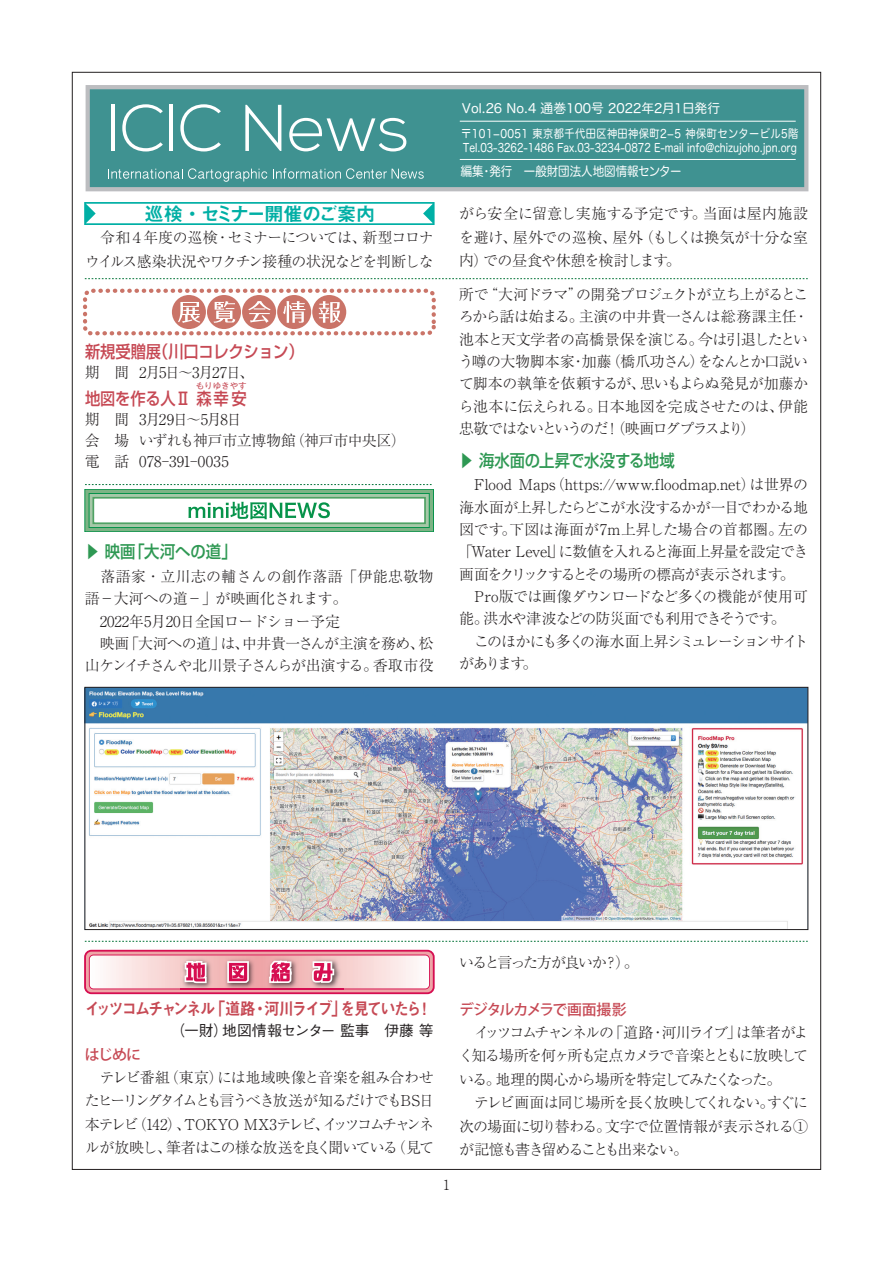
<style>
.page{position:relative;width:893px;height:1263px;background:#fff}
.page>*{position:absolute;margin:0;border:0;box-sizing:border-box;transform-origin:0 0}
.t1{font:19.2px "Midashi Go Pro MB31 90 pv RKSJ H";letter-spacing:-.065em;color:#00afa5}
._20本文{font:16.95px "Midashi Go Pro MB31";letter-spacing:-.13em;color:#c64954;scale:.9 1}
._19本文タイトル{font:500 16.95px "Shin Go Pro";letter-spacing:-.015em;color:#c64954;scale:.9 1}
._19本文タイトル-2{font:500 16.95px "Shin Go Pro";color:#2e9853;scale:.9 1}
._20本文等幅{font:300 14.85px/22.4px "Ryumin Pro";letter-spacing:-.04em;color:#231f20;text-align:justify}
._20本文-2{font:300 14.85px/23.4px "Ryumin Pro";letter-spacing:-.075em;color:#231f20;text-align:justify}
._20本文等幅-2{font:300 14.85px/22.4px "Ryumin Pro";letter-spacing:.02em;color:#231f20}
._20本文等幅-3{font:300 14.85px/22.4px "Ryumin Pro";letter-spacing:-.115em;color:#231f20}
._20本文-3{font:300 14.85px "Ryumin Pro";letter-spacing:-.04em;color:#231f20}
._20本文等幅-4{font:300 14.85px "Ryumin Pro";letter-spacing:-.02em;color:#231f20}
._20本文-4{font:500 14.85px "Gothic BBB Pro";letter-spacing:-.02em;color:#231f20}
._20本文-5{font:500 14.85px "Koz Go Pr 6 N";letter-spacing:-.055em;color:#c64954}
._20本文-6{font:300 14.85px "Ryumin Pro";letter-spacing:.02em;color:#231f20}
._20本文-7{font:300 14.85px "Ryumin Pro";letter-spacing:-.105em;color:#231f20}
.t2{font:300 13.8px "Ryumin Pro";color:#231f20}
.t3{font:12.75px "Hira Maru Pro N W4 90 pv RKSJ H";color:#fff}
.t4{font:12.75px "Hira Maru Pro N W4 90 pv RKSJ H";color:#fff;scale:.9 1}
.t5{font:11.7px/13.8px "Hira Maru Pro N W4 90 pv RKSJ H";color:#fff;scale:.87 1}
._19本文タイトル-3{font:500 8.55px "Shin Go Pro";color:#c64954}
</style>
<div class="page">
<svg style="left:86px;top:85px;width:722px;height:106px;background:#4c9696"></svg>
<svg style="left:108px;top:168px;width:159px;height:14px;background:#60a4a3"></svg>
<svg style="left:273px;top:168px;width:151px;height:11px;background:#67a8a7"></svg>
<hr style="left:460px;top:121px;width:336px;height:1px;background:#fff">
<hr style="left:460px;top:159px;width:336px;height:1px;background:#fff">
<hr style="left:111px;top:105px;width:4px;height:46px;background:#fff">
<svg style="left:122px;top:104px;width:41px;height:47px;background:#61a5a4"></svg>
<hr style="left:169px;top:105px;width:4px;height:46px;background:#fff">
<svg style="left:180px;top:104px;width:41px;height:47px;background:#61a5a4"></svg>
<svg style="left:245px;top:105px;width:36px;height:46px"></svg>
<svg style="left:289px;top:118px;width:118px;height:33px"></svg>
<svg style="left:85px;top:941px;width:723px;height:1px"></svg>
<svg style="left:85px;top:278px;width:723px;height:1px"></svg>
<div style="left:83px;top:289px;width:353px;height:46px;border:4px dashed #ca7468;border-radius:6px"></div>
<div style="left:172px;top:295px;width:34px;height:34px;background:#ca7468;border-radius:50%"></div>
<div style="left:207px;top:295px;width:34px;height:34px;background:#ca7468;border-radius:50%"></div>
<div style="left:242px;top:295px;width:34px;height:34px;background:#ca7468;border-radius:50%"></div>
<div style="left:277px;top:295px;width:34px;height:34px;background:#ca7468;border-radius:50%"></div>
<div style="left:312px;top:295px;width:34px;height:34px;background:#ca7468;border-radius:50%"></div>
<svg style="left:178px;top:302px;width:22px;height:21px"></svg>
<svg style="left:214px;top:301px;width:21px;height:22px"></svg>
<svg style="left:248px;top:301px;width:23px;height:22px"></svg>
<svg style="left:283px;top:301px;width:22px;height:22px"></svg>
<svg style="left:319px;top:301px;width:22px;height:22px"></svg>
<div style="left:84px;top:202px;width:351px;height:23px;border:2px solid #00afa5"></div>
<svg style="left:85px;top:203px;width:11px;height:21px"></svg>
<svg style="left:423px;top:203px;width:11px;height:21px"></svg>
<div style="left:85px;top:489px;width:348px;height:43px;background:#7db385"></div>
<div style="left:85px;top:489px;width:349px;height:43px;border:1px solid #06934a"></div>
<div style="left:89px;top:493px;width:341px;height:35px;background:#a6c8a8;border:1px solid #06934a"></div>
<div style="left:92px;top:497px;width:334px;height:27px;background:#fff;border:2px solid #4fa264"></div>
<svg style="left:188px;top:502px;width:142px;height:17px"></svg>
<svg style="left:89px;top:950px;width:341px;height:44px;background:#eba5b2"></svg>
<svg style="left:85px;top:484px;width:347px;height:1px"></svg>
<img style="left:87px;top:689px;width:719px;height:239px">
<div style="left:85px;top:687px;width:723px;height:243px;border:1px solid #231f20"></div>
<p class="t1" style="left:145px;top:198px;width:232px">巡検・セミナー開催のご案内</p>
<p class="_20本文等幅" style="left:85px;top:225px;width:350px;line-height:23.4px;text-align:right">令和４年度の巡検・セミナーについては、新型コロナウイルス感染状況やワクチン接種の状況などを判断しな</p>
<p class="_19本文タイトル" style="left:85px;top:338px;width:244px">新規受贈展（川口コレクション）</p>
<p class="_20本文-2" style="left:85px;top:359px;width:170px">期　間 2月5日〜3月27日、</p>
<p class="_19本文タイトル" style="left:85px;top:385px;width:181px">地図を作る人Ⅱ 森幸安</p>
<p class="_19本文タイトル-3" style="left:196px;top:379px;width:53px">もりゆきやす</p>
<p class="_20本文-2" style="left:85px;top:406px;width:158px">期　間 3月29日〜5月8日</p>
<p class="_20本文-3" style="left:85px;top:429px;width:322px">会　場 いずれも神戸市立博物館（神戸市中央区）</p>
<p class="_20本文-6" style="left:85px;top:450px;width:145px">電　話 078–391–0035</p>
<p class="_19本文タイトル-2" style="left:85px;top:538px;width:170px">▶ 映画「大河への道」</p>
<p class="_20本文等幅-2" style="left:85px;top:564px;width:350px">　落語家・立川志の輔さんの創作落語「伊能忠敬物語−大河への道−」が映画化されます。</p>
<p class="_20本文等幅-4" style="left:85px;top:609px;width:256px">　2022年5月20日全国ロードショー予定</p>
<p class="_20本文等幅" style="left:85px;top:631px;width:350px">　映画「大河への道」は、中井貴一さんが主演を務め、松山ケンイチさんや北川景子さんらが出演する。香取市役</p>
<p class="t3" style="left:462px;top:97px;width:260px">Vol.26 No.4 通巻100号 2022年2月1日発行</p>
<p class="t5" style="left:461px;top:126px;width:389px">〒101-0051 東京都千代田区神田神保町2-5 神保町センタービル5階<br>Tel.03-3262-1486 Fax.03-3234-0872 E-mail info@chizujoho.jpn.org</p>
<p class="t4" style="left:461px;top:161px;width:247px">編集・発行　一般財団法人地図情報センター</p>
<p class="_20本文等幅" style="left:459px;top:201px;width:350px;line-height:23.4px">がら安全に留意し実施する予定です。当面は屋内施設を避け、屋外での巡検、屋外（もしくは換気が十分な室内）での昼食や休憩を検討します。</p>
<p class="_20本文等幅" style="left:459px;top:282px;width:351px">所で“大河ドラマ”の開発プロジェクトが立ち上がるところから話は始まる。主演の中井貴一さんは総務課主任・池本と天文学者の高橋景保を演じる。今は引退したという噂の大物脚本家・加藤（橋爪功さん）をなんとか口説いて脚本の執筆を依頼するが、思いもよらぬ発見が加藤から池本に伝えられる。日本地図を完成させたのは、伊能忠敬ではないというのだ！（映画ログプラスより）</p>
<p class="_19本文タイトル-2" style="left:459px;top:446px;width:241px">▶ 海水面の上昇で水没する地域</p>
<p class="_20本文等幅" style="left:458px;top:472px;width:351px">　Flood Maps（https://www.floodmap.net）は世界の海水面が上昇したらどこが水没するかが一目でわかる地図です。下図は海面が7m上昇した場合の首都圏。左の「Water Level」に数値を入れると海面上昇量を設定でき画面をクリックするとその場所の標高が表示されます。</p>
<p class="_20本文等幅" style="left:459px;top:584px;width:350px">　Pro版では画像ダウンロードなど多くの機能が使用可能。洪水や津波などの防災面でも利用できそうです。</p>
<p class="_20本文等幅-3" style="left:459px;top:629px;width:351px">　このほかにも多くの海水面上昇シミュレーションサイトがあります。</p>
<p class="_20本文" style="left:85px;top:995px;width:387px">イッツコムチャンネル「道路・河川ライブ」を見ていたら！</p>
<p class="_20本文-4" style="left:170px;top:1019px;width:265px">（一財）地図情報センター 監事　伊藤 等</p>
<p class="_20本文-5" style="left:85px;top:1046px;width:58px">はじめに</p>
<p class="_20本文-2" style="left:85px;top:1064px;width:351px">　テレビ番組（東京）には地域映像と音楽を組み合わせたヒーリングタイムとも言うべき放送が知るだけでもBS日本テレビ（142）、TOKYO MX3テレビ、イッツコムチャンネルが放映し、筆者はこの様な放送を良く聞いている（見て</p>
<p class="t2" style="left:443px;top:1174px;width:8px">1</p>
<p class="_20本文-7" style="left:459px;top:950px;width:181px">いると言った方が良いか？）。</p>
<p class="_20本文-5" style="left:459px;top:1001px;width:169px">デジタルカメラで画面撮影</p>
<p class="_20本文-2" style="left:459px;top:1019px;width:351px">　イッツコムチャンネルの「道路・河川ライブ」は筆者がよく知る場所を何ヶ所も定点カメラで音楽とともに放映している。地理的関心から場所を特定してみたくなった。</p>
<p class="_20本文-2" style="left:459px;top:1090px;width:350px">　テレビ画面は同じ場所を長く放映してくれない。すぐに次の場面に切り替わる。文字で位置情報が表示される①が記憶も書き留めることも出来ない。</p>
</div>
